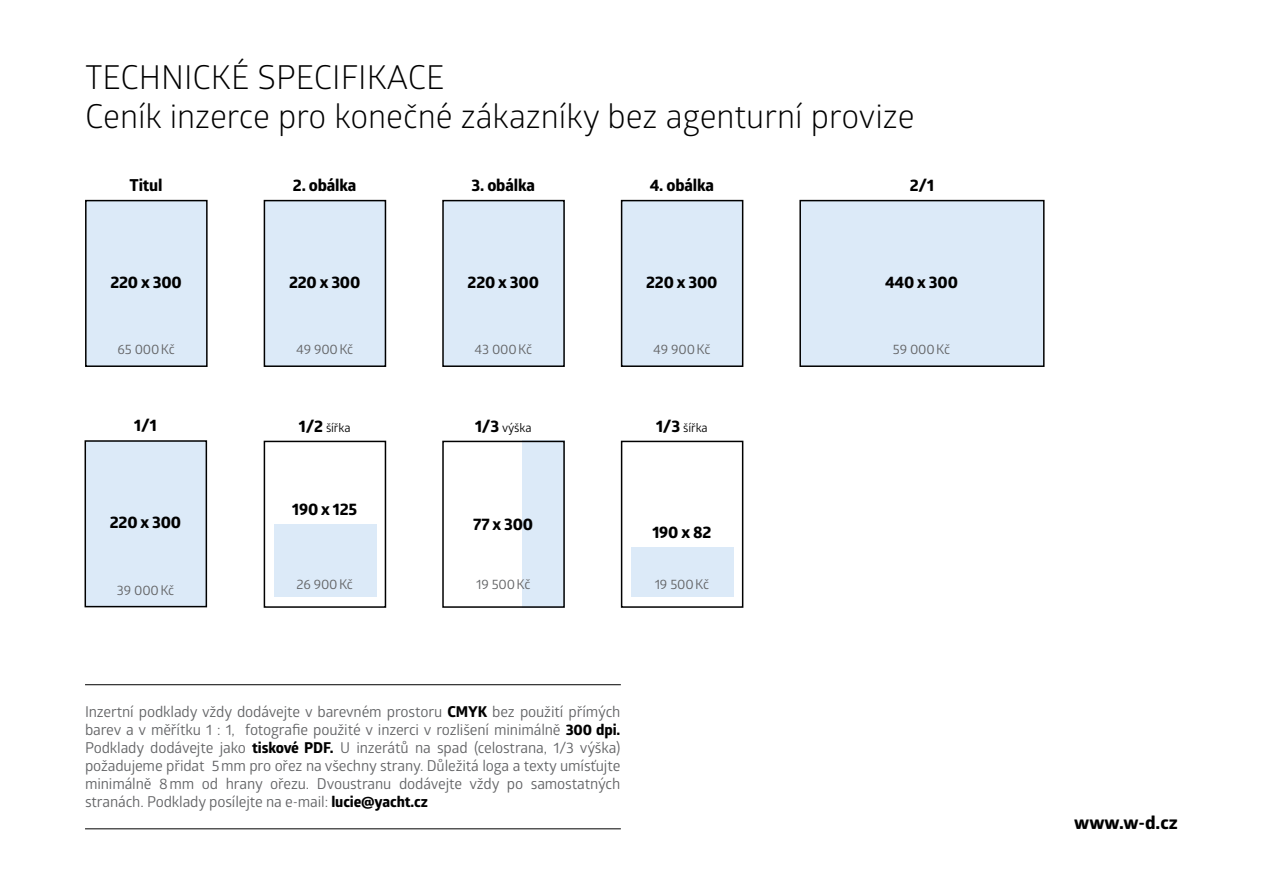
<style>
.page{position:relative;width:1263px;height:893px;background:#fff}
.page>*{position:absolute;margin:0;border:0;box-sizing:border-box;transform-origin:0 0}
.t1{font:33px/39.6px "Glober";color:#000}
.t2{font:700 18px "Globerx";color:#000;scale:1.05 1}
.t3{font:700 16.5px "Globerx";letter-spacing:-.01em;color:#000}
.t4{font:15px/18px "Glober";letter-spacing:-.01em;color:#636466;text-align:justify}
.t5{font:13.5px "Glober";letter-spacing:-.01em;color:#636466}
.t6{font:12px "Glober";letter-spacing:-.01em;color:#000}
.s1{font-family:"Globerx";font-weight:700;font-size:16.5px}
.s2{font-family:"Globerx";font-weight:700;color:#000}
</style>
<div class="page">
<div style="left:274px;top:524px;width:102px;height:73px;background:#dceaf8"></div>
<div style="left:631px;top:547px;width:102px;height:50px;background:#dceaf8"></div>
<div style="left:86px;top:201px;width:121px;height:165px;background:#dceaf8"></div>
<div style="left:85px;top:200px;width:123px;height:167px;border:2px solid #000"></div>
<div style="left:264px;top:441px;width:122px;height:167px;border:2px solid #000"></div>
<div style="left:522px;top:441px;width:43px;height:167px;background:#dceaf8"></div>
<div style="left:442px;top:441px;width:123px;height:167px;border:2px solid #000"></div>
<div style="left:621px;top:441px;width:122px;height:167px;border:2px solid #000"></div>
<div style="left:264px;top:201px;width:121px;height:165px;background:#dceaf8"></div>
<div style="left:264px;top:200px;width:122px;height:167px;border:2px solid #000"></div>
<div style="left:443px;top:201px;width:121px;height:165px;background:#dceaf8"></div>
<div style="left:442px;top:200px;width:123px;height:167px;border:2px solid #000"></div>
<div style="left:622px;top:201px;width:121px;height:165px;background:#dceaf8"></div>
<div style="left:621px;top:200px;width:122px;height:167px;border:2px solid #000"></div>
<div style="left:800px;top:201px;width:244px;height:165px;background:#dceaf8"></div>
<div style="left:799px;top:200px;width:245px;height:167px;border:2px solid #000"></div>
<hr style="left:85px;top:684px;width:536px;height:1px;background:#000">
<hr style="left:85px;top:828px;width:536px;height:1px;background:#000">
<div style="left:85px;top:441px;width:121px;height:166px;background:#dceaf8"></div>
<div style="left:85px;top:440px;width:122px;height:167px;border:2px solid #000"></div>
<h1 class="t1" style="left:85px;top:55px;width:831px">TECHNICKÉ SPECIFIKACE<br>Ceník inzerce pro konečné zákazníky bez agenturní provize</h1>
<p class="t3" style="left:130px;top:173px;width:34px">Titul</p>
<p class="t3" style="left:293px;top:173px;width:65px">2. obálka</p>
<p class="t3" style="left:472px;top:173px;width:65px">3. obálka</p>
<p class="t3" style="left:650px;top:173px;width:66px">4. obálka</p>
<p class="t3" style="left:910px;top:173px;width:26px">2/1</p>
<p class="t3" style="left:110px;top:270px;width:73px">220 x 300</p>
<p class="t3" style="left:289px;top:270px;width:73px">220 x 300</p>
<p class="t3" style="left:468px;top:270px;width:73px">220 x 300</p>
<p class="t3" style="left:646px;top:270px;width:73px">220 x 300</p>
<p class="t3" style="left:885px;top:270px;width:74px">440 x 300</p>
<p class="t5" style="left:117px;top:340px;width:59px">65 000Kč</p>
<p class="t5" style="left:296px;top:340px;width:59px">49 900Kč</p>
<p class="t5" style="left:474px;top:340px;width:59px">43 000Kč</p>
<p class="t5" style="left:653px;top:340px;width:59px">49 900Kč</p>
<p class="t5" style="left:893px;top:340px;width:59px">59 000Kč</p>
<p class="t3" style="left:134px;top:414px;width:24px">1/1</p>
<p class="t6" style="left:299px;top:419px;width:53px"><span class="s1">1/2</span> šířka</p>
<p class="t6" style="left:475px;top:419px;width:58px"><span class="s1">1/3</span> výška</p>
<p class="t6" style="left:656px;top:419px;width:53px"><span class="s1">1/3</span> šířka</p>
<p class="t3" style="left:110px;top:510px;width:73px">220 x 300</p>
<p class="t3" style="left:292px;top:497px;width:67px">190 x 125</p>
<p class="t3" style="left:473px;top:512px;width:61px">77 x 300</p>
<p class="t3" style="left:652px;top:520px;width:61px">190 x 82</p>
<p class="t5" style="left:117px;top:580px;width:59px">39 000Kč</p>
<p class="t5" style="left:296px;top:575px;width:58px">26 900Kč</p>
<p class="t5" style="left:476px;top:575px;width:56px">19 500Kč</p>
<p class="t5" style="left:655px;top:575px;width:56px">19 500Kč</p>
<p class="t4" style="left:85px;top:702px;width:537px">Inzertní podklady vždy dodávejte v barevném prostoru <span class="s2">CMYK</span> bez použití přímých barev a v měřítku 1 : 1, fotografie použité v inzerci v rozlišení minimálně <span class="s2">300 dpi.<br></span>Podklady dodávejte jako <span class="s2">tiskové PDF.</span> U inzerátů na spad (celostrana, 1/3 výška) požadujeme přidat 5mm pro ořez na všechny strany. Důležitá loga a texty umísťujte minimálně 8mm od hrany ořezu. Dvoustranu dodávejte vždy po samostatných stranách. Podklady posílejte na e-mail: <span class="s2">lucie@yacht.cz</span></p>
<p class="t2" style="left:1074px;top:810px;width:100px">www.w-d.cz</p>
</div>
